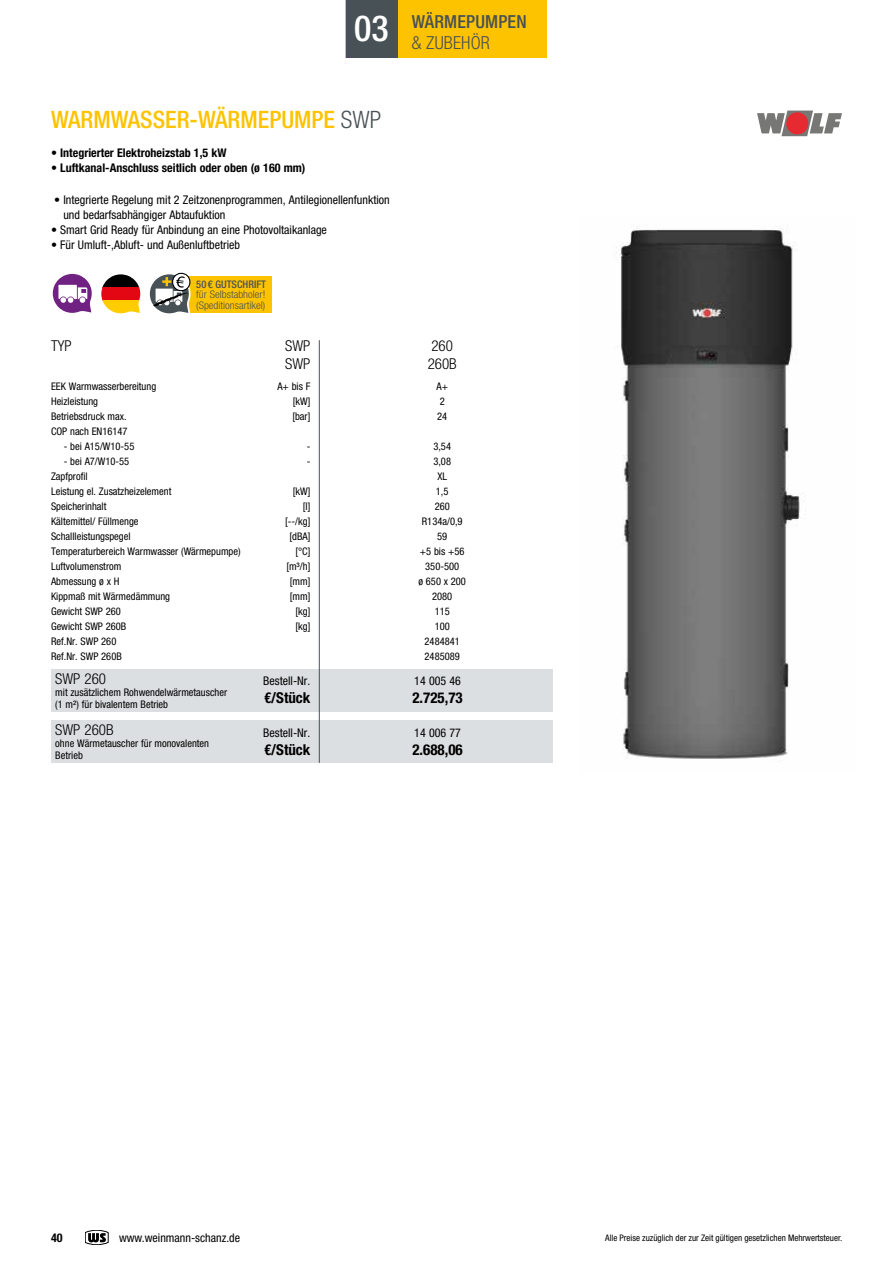
<style>
.page{position:relative;width:893px;height:1263px;background:#fff}
.page>*{position:absolute;margin:0;border:0;box-sizing:border-box;transform-origin:0 0}
.t1{font:500 condensed 24px "Helvetica Neue LT Pro";color:#fdc300}
.t2{font:500 condensed 18px/21px "Helvetica Neue LT Pro";letter-spacing:.01em;color:#485156}
.t3{font:700 condensed 15px "Helvetica Neue LT Pro";color:#000}
.t4{font:300 condensed 15px "Helvetica Neue LT Pro";color:#000}
.t5{font:condensed 12px/15px "Helvetica Neue LT Pro";color:#000}
.t6{font:700 condensed 12px "Helvetica Neue LT Pro";color:#000}
.t7{font:condensed 10.5px/12px "Helvetica Neue LT Pro";color:#000}
.t8{font:300 condensed 10.5px/10.5px "Helvetica Neue LT Pro";color:#485156;scale:1.05 1}
.t9{font:500 condensed 10.5px "Helvetica Neue LT Pro";color:#485156}
.t10{font:condensed 9px "Helvetica Neue LT Pro";color:#000}
.s1{font-size:36px;color:#fff}
.s2{font-weight:300}
.s3{font-weight:300;color:#485156}
</style>
<div class="page">
<div style="left:51px;top:669px;width:502px;height:43px;background:#dbdfe1"></div>
<div style="left:51px;top:720px;width:502px;height:43px;background:#dbdfe1"></div>
<img style="left:616px;top:225px;width:188px;height:534px">
<hr style="left:319px;top:340px;width:1px;height:423px;background:#485156">
<svg style="left:757px;top:111px;width:85px;height:25px"></svg>
<svg style="left:52px;top:273px;width:40px;height:40px"></svg>
<svg style="left:102px;top:274px;width:37px;height:13px"></svg>
<div style="left:101px;top:287px;width:40px;height:13px;background:#e30613"></div>
<svg style="left:102px;top:300px;width:38px;height:13px"></svg>
<div style="left:185px;top:276px;width:87px;height:36px;background:#fdc300"></div>
<svg style="left:149px;top:273px;width:42px;height:41px"></svg>
<svg style="left:85px;top:1230px;width:23px;height:15px"></svg>
<div style="left:346px;top:0;width:201px;height:57px;background:#fdc300"></div>
<div style="left:346px;top:0;width:51px;height:57px;background:#485156"></div>
<h2 class="t2" style="left:412px;top:11px;width:116px;text-indent:-58px"><span class="s1">03</span> WÄRMEPUMPEN <span class="s2">&amp; ZUBEHÖR</span></h2>
<h1 class="t1" style="left:51px;top:105px;width:332px">WARMWASSER-WÄRMEPUMPE <span class="s3">SWP</span></h1>
<p class="t6" style="left:51px;top:146px;width:177px">• Integrierter Elektroheizstab 1,5 kW</p>
<p class="t6" style="left:51px;top:161px;width:256px">• Luftkanal-Anschluss seitlich oder oben (ø 160 mm)</p>
<p class="t5" style="left:63px;top:192px;width:328px;text-indent:-9px">• Integrierte Regelung mit 2 Zeitzonenprogrammen, Antilegionellenfunktion und bedarfsabhängiger Abtaufuktion</p>
<p class="t5" style="left:51px;top:222px;width:277px">• Smart Grid Ready für Anbindung an eine Photovoltaikanlage</p>
<p class="t5" style="left:51px;top:237px;width:191px">• Für Umluft-,Abluft- und Außenluftbetrieb</p>
<p class="t9" style="left:196px;top:278px;width:71px">50 € GUTSCHRIFT</p>
<p class="t8" style="left:196px;top:289px;width:67px">für Selbstabholer! (Speditionsartikel)</p>
<h3 class="t4" style="left:51px;top:337px;width:22px">TYP</h3>
<h3 class="t4" style="left:285px;top:337px;width:27px">SWP</h3>
<h3 class="t4" style="left:431px;top:337px;width:23px">260</h3>
<h3 class="t4" style="left:285px;top:355px;width:27px">SWP</h3>
<h3 class="t4" style="left:428px;top:355px;width:31px">260B</h3>
<p class="t7" style="left:51px;top:380px;width:107px">EEK Warmwasserbereitung</p>
<p class="t7" style="left:277px;top:380px;width:35px">A+ bis F</p>
<p class="t7" style="left:436px;top:380px;width:13px">A+</p>
<p class="t7" style="left:51px;top:395px;width:49px">Heizleistung</p>
<p class="t7" style="left:293px;top:395px;width:19px">[kW]</p>
<p class="t7" style="left:440px;top:395px;width:7px">2</p>
<p class="t7" style="left:51px;top:410px;width:77px">Betriebsdruck max.</p>
<p class="t7" style="left:292px;top:410px;width:20px">[bar]</p>
<p class="t7" style="left:437px;top:410px;width:12px">24</p>
<p class="t7" style="left:51px;top:425px;width:78px">COP nach EN16147</p>
<p class="t7" style="left:64px;top:440px;width:72px">- bei A15/W10-55</p>
<p class="t7" style="left:307px;top:440px;width:5px">-</p>
<p class="t7" style="left:433px;top:440px;width:19px">3,54</p>
<p class="t7" style="left:64px;top:455px;width:67px">- bei A7/W10-55</p>
<p class="t7" style="left:307px;top:455px;width:5px">-</p>
<p class="t7" style="left:433px;top:455px;width:19px">3,08</p>
<p class="t7" style="left:51px;top:470px;width:38px">Zapfprofil</p>
<p class="t7" style="left:437px;top:470px;width:11px">XL</p>
<p class="t7" style="left:51px;top:485px;width:122px">Leistung el. Zusatzheizelement</p>
<p class="t7" style="left:293px;top:485px;width:19px">[kW]</p>
<p class="t7" style="left:436px;top:485px;width:14px">1,5</p>
<p class="t7" style="left:51px;top:500px;width:57px">Speicherinhalt</p>
<p class="t7" style="left:303px;top:500px;width:9px">[l]</p>
<p class="t7" style="left:435px;top:500px;width:17px">260</p>
<p class="t7" style="left:51px;top:515px;width:89px">Kältemittel/ Füllmenge</p>
<p class="t7" style="left:285px;top:515px;width:27px">[--/kg]</p>
<p class="t7" style="left:422px;top:515px;width:42px">R134a/0,9</p>
<p class="t7" style="left:51px;top:530px;width:81px">Schallleistungspegel</p>
<p class="t7" style="left:289px;top:530px;width:22px">[dBA]</p>
<p class="t7" style="left:437px;top:530px;width:12px">59</p>
<p class="t7" style="left:51px;top:545px;width:191px">Temperaturbereich Warmwasser (Wärmepumpe)</p>
<p class="t7" style="left:295px;top:545px;width:17px">[°C]</p>
<p class="t7" style="left:420px;top:545px;width:46px">+5 bis +56</p>
<p class="t7" style="left:51px;top:560px;width:72px">Luftvolumenstrom</p>
<p class="t7" style="left:286px;top:560px;width:26px">[m³/h]</p>
<p class="t7" style="left:425px;top:560px;width:35px">350-500</p>
<p class="t7" style="left:51px;top:575px;width:70px">Abmessung ø x H</p>
<p class="t7" style="left:290px;top:575px;width:22px">[mm]</p>
<p class="t7" style="left:418px;top:575px;width:49px">ø 650 x 200</p>
<p class="t7" style="left:51px;top:590px;width:121px">Kippmaß mit Wärmedämmung</p>
<p class="t7" style="left:290px;top:590px;width:22px">[mm]</p>
<p class="t7" style="left:432px;top:590px;width:22px">2080</p>
<p class="t7" style="left:51px;top:605px;width:71px">Gewicht SWP 260</p>
<p class="t7" style="left:295px;top:605px;width:16px">[kg]</p>
<p class="t7" style="left:435px;top:605px;width:17px">115</p>
<p class="t7" style="left:51px;top:620px;width:77px">Gewicht SWP 260B</p>
<p class="t7" style="left:295px;top:620px;width:16px">[kg]</p>
<p class="t7" style="left:435px;top:620px;width:17px">100</p>
<p class="t7" style="left:51px;top:635px;width:67px">Ref.Nr. SWP 260</p>
<p class="t7" style="left:425px;top:635px;width:37px">2484841</p>
<p class="t7" style="left:51px;top:650px;width:72px">Ref.Nr. SWP 260B</p>
<p class="t7" style="left:425px;top:650px;width:37px">2485089</p>
<p class="t5" style="left:263px;top:673px;width:49px">Bestell-Nr.</p>
<h3 class="t3" style="left:264px;top:689px;width:48px">€/Stück</h3>
<p class="t5" style="left:263px;top:725px;width:49px">Bestell-Nr.</p>
<h3 class="t3" style="left:264px;top:741px;width:48px">€/Stück</h3>
<h3 class="t4" style="left:55px;top:670px;width:52px">SWP 260</h3>
<p class="t7" style="left:55px;top:686px;width:173px">mit zusätzlichem Rohwendelwärmetauscher (1 m²) für bivalentem Betrieb</p>
<h3 class="t4" style="left:55px;top:721px;width:60px">SWP 260B</h3>
<p class="t7" style="left:55px;top:737px;width:155px">ohne Wärmetauscher für monovalenten<br>Betrieb</p>
<p class="t5" style="left:414px;top:673px;width:48px">14 005 46</p>
<h3 class="t3" style="left:412px;top:689px;width:52px">2.725,73</h3>
<p class="t5" style="left:414px;top:725px;width:48px">14 006 77</p>
<h3 class="t3" style="left:412px;top:741px;width:52px">2.688,06</h3>
<p class="t6" style="left:51px;top:1230px;width:13px">40</p>
<p class="t5" style="left:119px;top:1230px;width:123px">www.weinmann-schanz.de</p>
<p class="t10" style="left:605px;top:1232px;width:239px">Alle Preise zuzüglich der zur Zeit gültigen gesetzlichen Mehrwertsteuer.</p>
</div>
